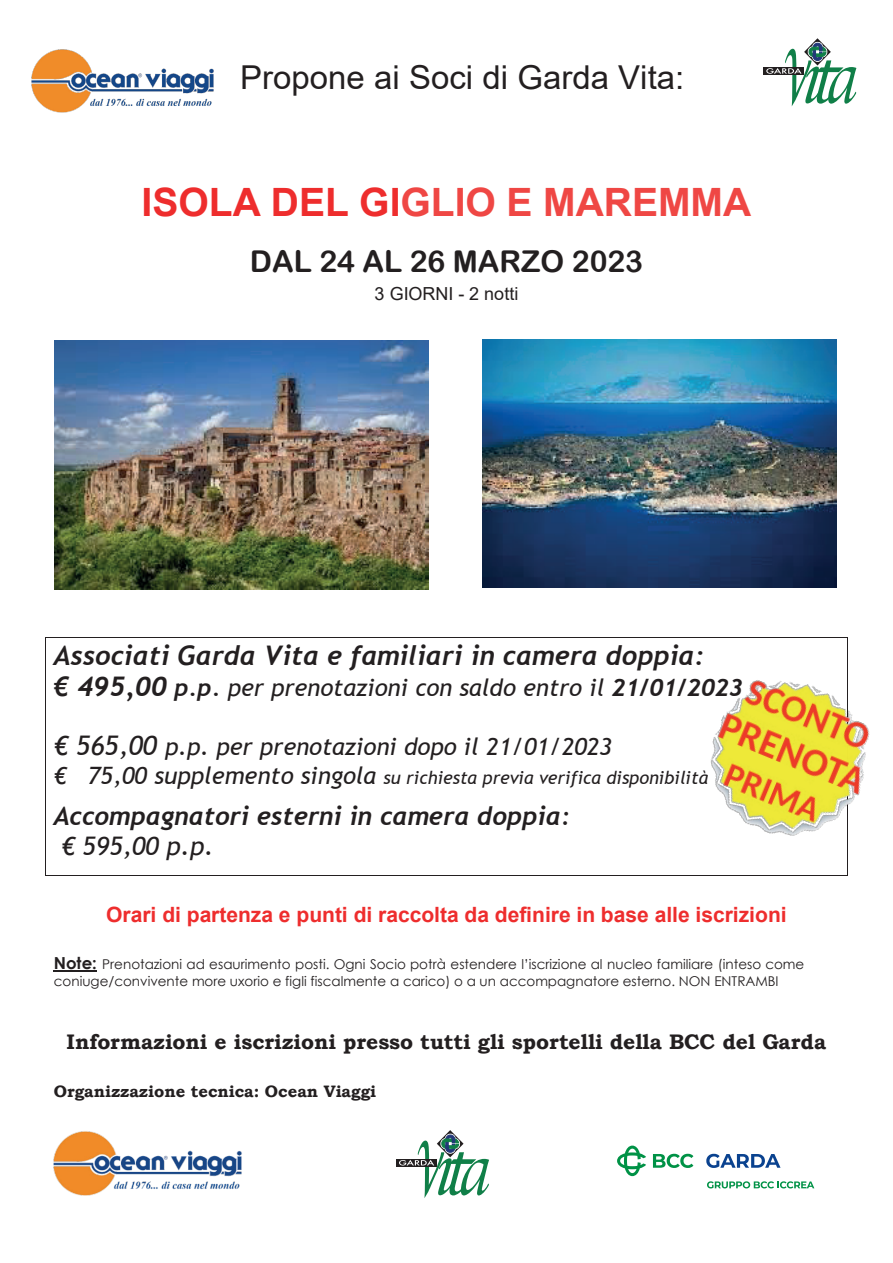
<style>
.page{position:relative;width:893px;height:1263px;background:#fff}
.page>*{position:absolute;margin:0;border:0;box-sizing:border-box;transform-origin:0 0}
.t1{font:700 39px "Arial";color:#ef4744}
.t2{font:33px "Arial";color:#231f20}
.t3{font:30px "Arial Rounded MT Bold";color:#231f20}
.t4{font:italic 700 27px "Trebuchet";color:#231f20}
.t5{font:italic 700 25.5px "Trebuchet";color:#231f20}
.t6{font:italic 25.5px "Trebuchet MS";color:#231f20}
.t7{font:italic 24px "Trebuchet MS";color:#231f20}
.t8{font:700 21px "Bookman Old Style";color:#231f20}
.t9{font:700 21px "Arial";color:#ee2d2d}
.t10{font:italic 18px "Trebuchet MS";letter-spacing:.005em;color:#231f20}
.t11{font:18px "Arial";color:#231f20}
.t12{font:700 16.5px "Bookman Old Style";letter-spacing:-.005em;color:#231f20}
.t13{font:13.5px/17.2px "Century Gothic";color:#231f20}
.s1{color:#ee2d2d}
.s2{font-family:"Trebuchet";font-weight:700;font-size:27px}
.s3{font-family:"Trebuchet";font-weight:700}
.s4{font-size:27px}
.s5{font-size:24px}
.s6{font-family:"Trebuchet MS";font-weight:400}
.s7{font-weight:700;font-size:16.5px}
</style>
<div class="page">
<img style="left:31px;top:49px;width:183px;height:64px">
<hr style="left:46px;top:637px;width:801px;height:1px;background:#231f20">
<hr style="left:45px;top:638px;width:1px;height:33px;background:#231f20">
<hr style="left:847px;top:638px;width:1px;height:33px;background:#231f20">
<hr style="left:45px;top:671px;width:1px;height:31px;background:#231f20">
<svg style="left:45px;top:702px;width:1px;height:28px"></svg>
<hr style="left:45px;top:730px;width:1px;height:31px;background:#231f20">
<svg style="left:45px;top:761px;width:1px;height:40px"></svg>
<hr style="left:45px;top:801px;width:1px;height:30px;background:#231f20">
<hr style="left:46px;top:875px;width:801px;height:1px;background:#231f20">
<hr style="left:45px;top:831px;width:1px;height:44px;background:#231f20">
<hr style="left:847px;top:831px;width:1px;height:44px;background:#231f20">
<hr style="left:54px;top:970px;width:43px;height:2px;background:#231f20">
<img style="left:710px;top:671px;width:160px;height:165px">
<img style="left:53px;top:1131px;width:189px;height:65px">
<img style="left:54px;top:341px;width:374px;height:249px">
<img style="left:482px;top:340px;width:354px;height:248px">
<div style="left:763px;top:67px;width:40px;height:7px;background:#231f20"></div>
<svg style="left:766px;top:38px;width:91px;height:68px"></svg>
<div style="left:396px;top:1159px;width:40px;height:7px;background:#231f20"></div>
<svg style="left:399px;top:1130px;width:90px;height:68px"></svg>
<svg style="left:617px;top:1145px;width:76px;height:31px"></svg>
<svg style="left:707px;top:1181px;width:107px;height:7px"></svg>
<svg style="left:706px;top:1154px;width:74px;height:14px"></svg>
<h2 class="t2" style="left:240px;top:55px;width:446px">Propone ai Soci di Garda Vita:</h2>
<h1 class="t1" style="left:142px;top:175px;width:611px"><span class="s1">ISOLA DEL GI</span>GLIO E MAREMMA</h1>
<h3 class="t3" style="left:250px;top:243px;width:395px">DAL 24 AL 26 MARZO 2023</h3>
<h3 class="t11" style="left:375px;top:281px;width:145px">3 GIORNI - 2 notti</h3>
<h3 class="t4" style="left:54px;top:638px;width:652px">Associati Garda Vita e familiari in camera doppia:</h3>
<h3 class="t7" style="left:54px;top:673px;width:691px"><span class="s2">€ 495,00</span> <span class="s3">p.p.</span> per prenotazioni con saldo entro il <span class="s3">21/01/2023</span></h3>
<h3 class="t7" style="left:54px;top:732px;width:560px"><span class="s4">€ 565,00</span> p.p. per prenotazioni dopo il 21/01/2023</h3>
<h3 class="t10" style="left:54px;top:766px;width:656px"><span class="s5">€ 75,00 supplemento singola</span> su richiesta previa verifica disponibilità</h3>
<h3 class="t5" style="left:54px;top:800px;width:518px">Accompagnatori esterni in camera doppia<span class="s6">:</span></h3>
<h3 class="t6" style="left:62px;top:830px;width:154px">€ 595,00 p.p.</h3>
<h3 class="t9" style="left:106px;top:900px;width:682px">Orari di partenza e punti di raccolta da definire in base alle iscrizioni</h3>
<p class="t13" style="left:54px;top:955px;width:752px"><span class="s7">Note:</span> Prenotazioni ad esaurimento posti. Ogni Socio potrà estendere l’iscrizione al nucleo familiare (inteso come coniuge/convivente more uxorio e figli fiscalmente a carico) o a un accompagnatore esterno. NON ENTRAMBI</p>
<h3 class="t8" style="left:67px;top:1027px;width:761px">Informazioni e iscrizioni presso tutti gli sportelli della BCC del Garda</h3>
<p class="t12" style="left:54px;top:1080px;width:324px">Organizzazione tecnica: Ocean Viaggi</p>
</div>
